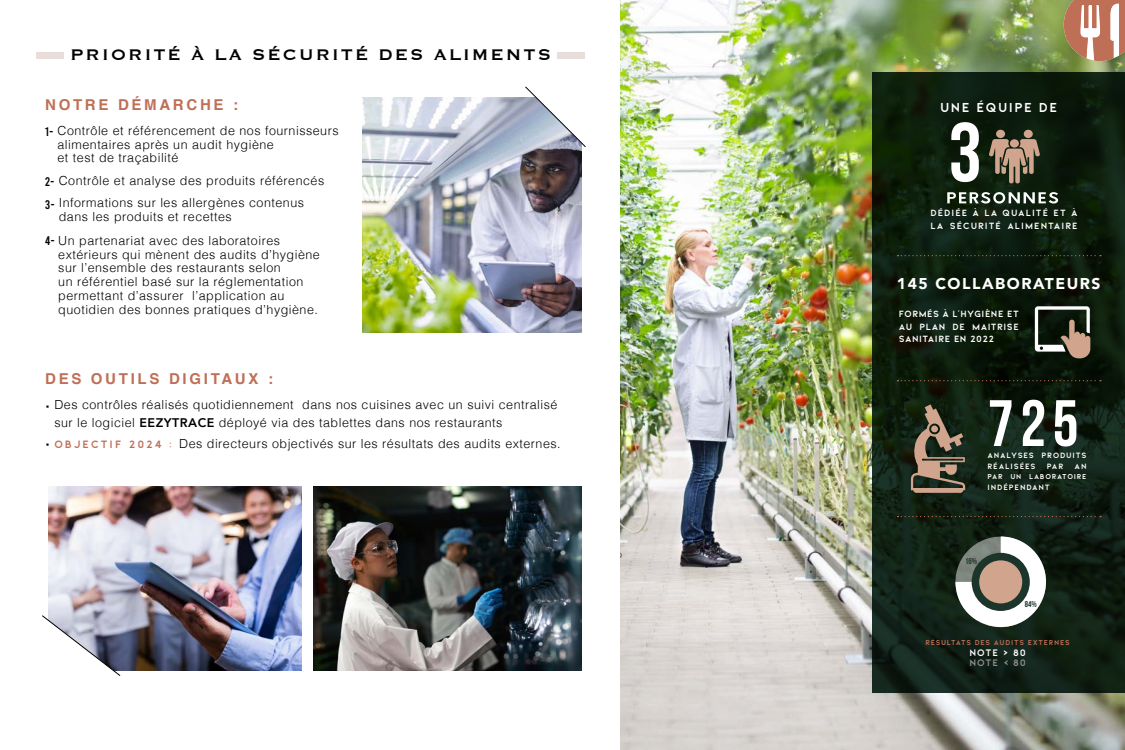
<style>
.page{position:relative;width:1125px;height:750px;background:#fff}
.page>*{position:absolute;margin:0;border:0;box-sizing:border-box;transform-origin:0 0}
.t1{font:83.75px "Bebas Neue";color:#fff}
.t2{font:65.38px "Bebas Neue";color:#fff}
.t3{font:20px "Copperplate";letter-spacing:.1em;color:#000}
.t4{font:900 15.62px "Avenir";letter-spacing:.1em;color:#fff}
.t5{font:700 15px "Helvetica";letter-spacing:.18em;color:#bf6f56}
.t6{font:700 13.75px "Kiona";letter-spacing:.1em;color:#fff}
.t7{font:300 12.5px/13.8px "Helvetica";letter-spacing:.04em;color:#000}
.t8{font:700 10px "Kiona";letter-spacing:.095em;color:#fff}
.t9{font:700 10px "Kiona";letter-spacing:.095em;color:#8f8e90}
.t10{font:700 9.5px/12.5px "Kiona";letter-spacing:.06em;color:#fff;text-align:justify}
.t11{font:700 9.5px/12.5px "Kiona";letter-spacing:.1em;color:#fff}
.t12{font:700 8.5px "Bebas Neue";color:#1c352b}
.t13{font:700 8.12px/10.4px "Kiona";letter-spacing:.1em;color:#fff}
.t14{font:700 7.5px "Kiona";letter-spacing:.1em;color:#bf6f56}
.t15{font:700 7.5px "Kiona";letter-spacing:.1em;color:#fff}
.s1{font-family:"Bebas";font-weight:400}
.s2{font-family:"Avenir";font-weight:800}
.s3{font-family:"Kiona";font-weight:700;font-size:11.25px;color:#bf6f56}
</style>
<div class="page">
<img style="left:362px;top:97px;width:219px;height:235px">
<img style="left:620px;top:0;width:505px;height:750px">
<svg style="left:1064px;top:0;width:61px;height:61px"></svg>
<div style="left:37px;top:52px;width:27px;height:7px;background:#e8ddd8"></div>
<div style="left:557px;top:52px;width:28px;height:7px;background:#e8ddd8"></div>
<svg style="left:872px;top:72px;width:253px;height:620px;background:#0e1e10"></svg>
<svg style="left:911px;top:404px;width:54px;height:89px;background:#5d5644"></svg>
<svg style="left:898px;top:255px;width:203px;height:1px"></svg>
<svg style="left:898px;top:380px;width:203px;height:1px"></svg>
<svg style="left:898px;top:516px;width:203px;height:1px"></svg>
<div style="left:996px;top:130px;width:9px;height:8px;background:#d1a48e;border-radius:50%"></div>
<div style="left:1024px;top:130px;width:9px;height:8px;background:#d1a48e;border-radius:50%"></div>
<svg style="left:989px;top:139px;width:51px;height:44px;background:#7d6b57"></svg>
<svg style="left:947px;top:192px;width:111px;height:12px"></svg>
<svg style="left:955px;top:536px;width:91px;height:91px"></svg>
<div style="left:972px;top:553px;width:58px;height:58px;background:#1c352b;border-radius:50%"></div>
<div style="left:979px;top:560px;width:43px;height:43px;background:#d1a48e;border-radius:50%"></div>
<svg style="left:525px;top:86px;width:61px;height:61px"></svg>
<svg style="left:1035px;top:306px;width:55px;height:52px;background:#626054"></svg>
<img style="left:49px;top:487px;width:252px;height:184px">
<img style="left:313px;top:487px;width:268px;height:184px">
<svg style="left:42px;top:615px;width:78px;height:61px"></svg>
<h3 class="t3" style="left:70px;top:41px;width:482px">PRIORITÉ À LA SÉCURITÉ DES ALIMENTS</h3>
<p class="t5" style="left:45px;top:95px;width:194px">NOTRE DÉMARCHE :</p>
<p class="t7" style="left:58px;top:123px;width:283px;text-indent:-13px"><span class="s1">1-</span> Contrôle et référencement de nos fournisseurs alimentaires après un audit hygiène<br>et test de traçabilité</p>
<p class="t7" style="left:45px;top:168px;width:281px;line-height:22.5px"><span class="s1">2-</span> Contrôle et analyse des produits référencés<br><span class="s1">3-</span> Informations sur les allergènes contenus</p>
<p class="t7" style="left:45px;top:204px;width:237px;line-height:23.8px;text-indent:14px">dans les produits et recettes<br><span class="s1">4-</span> Un partenariat avec des laboratoires</p>
<p class="t7" style="left:58px;top:246px;width:263px">extérieurs qui mènent des audits d’hygiène sur l’ensemble des restaurants selon<br>un référentiel basé sur la réglementation permettant d’assurer l’application au quotidien des bonnes pratiques d’hygiène.</p>
<p class="t5" style="left:45px;top:370px;width:229px">DES OUTILS DIGITAUX :</p>
<p class="t7" style="left:54px;top:395px;width:505px;line-height:17.5px;text-indent:-9px"><span class="s1">•</span> Des contrôles réalisés quotidiennement dans nos cuisines avec un suivi centralisé sur le logiciel <span class="s2">EEZYTRACE</span> déployé via des tablettes dans nos restaurants</p>
<p class="t7" style="left:45px;top:436px;width:517px"><span class="s1">•</span> <span class="s3">OBJECTIF 2024 :</span> Des directeurs objectivés sur les résultats des audits externes.</p>
<p class="t6" style="left:940px;top:100px;width:119px">UNE ÉQUIPE DE</p>
<h1 class="t1" style="left:949px;top:107px;width:35px">3</h1>
<p class="t11" style="left:931px;top:207px;width:149px">DÉDIÉE À LA QUALITÉ ET À<br>LA SÉCURITÉ ALIMENTAIRE</p>
<p class="t4" style="left:897px;top:270px;width:205px">145 COLLABORATEURS</p>
<p class="t10" style="left:899px;top:308px;width:121px">FORMÉS À L’HYGIÈNE ET AU PLAN DE MAITRISE SANITAIRE EN 2022</p>
<h2 class="t2" style="left:988px;top:388px;width:92px">725</h2>
<p class="t13" style="left:988px;top:450px;width:101px">ANALYSES PRODUITS<br>RÉALISÉES</p>
<p class="t13" style="left:1047px;top:461px;width:18px">PAR</p>
<p class="t13" style="left:1075px;top:461px;width:13px">AN</p>
<p class="t15" style="left:988px;top:472px;width:101px">PAR UN LABORATOIRE</p>
<p class="t13" style="left:988px;top:482px;width:64px">INDÉPENDANT</p>
<p class="t12" style="left:965px;top:556px;width:14px">16%</p>
<p class="t12" style="left:1025px;top:599px;width:14px">84%</p>
<p class="t14" style="left:925px;top:638px;width:146px">RÉSULTATS DES AUDITS EXTERNES</p>
<p class="t8" style="left:969px;top:646px;width:58px">NOTE &gt; 80</p>
<p class="t9" style="left:969px;top:657px;width:58px">NOTE &lt; 80</p>
</div>
